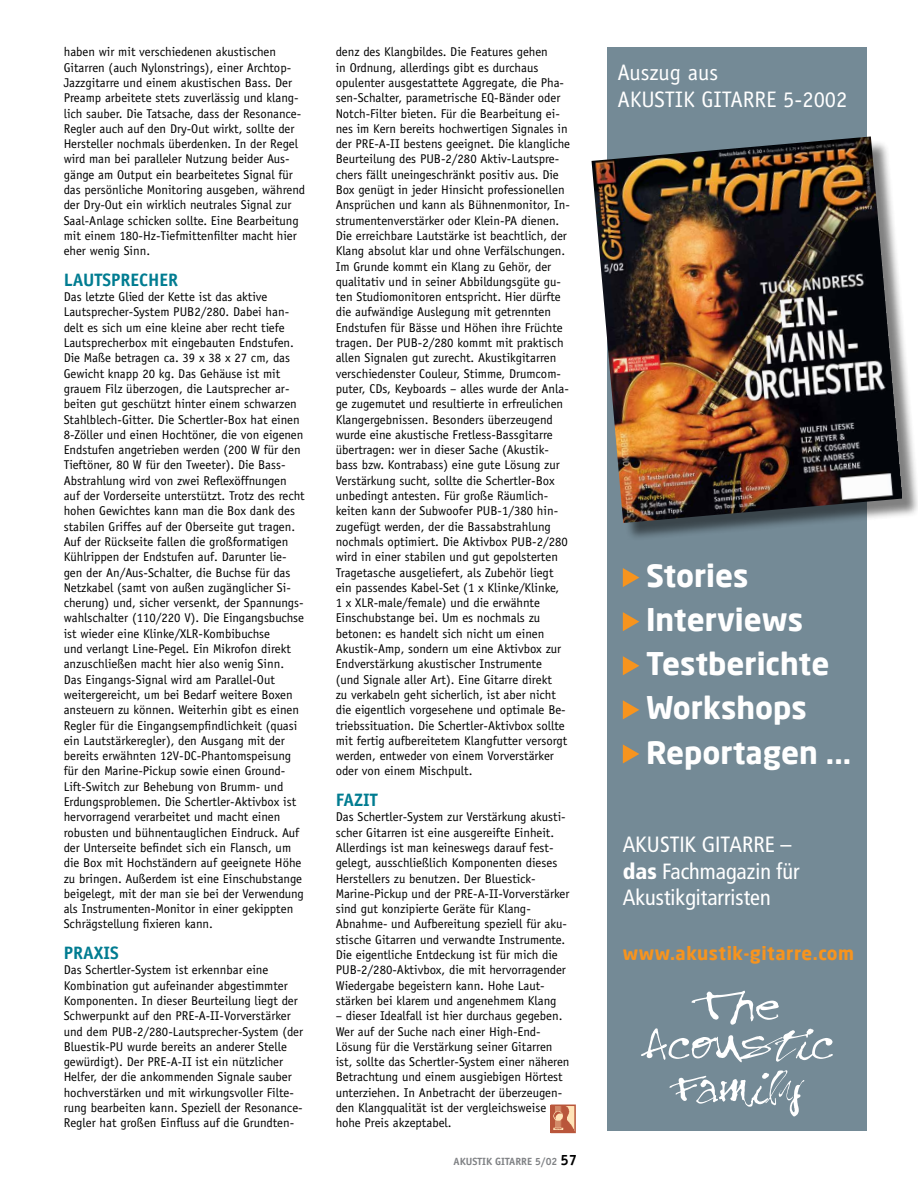
<style>
.page{position:relative;width:918px;height:1188px;background:#fff}
.page>*{position:absolute;margin:0;border:0;box-sizing:border-box;transform-origin:0 0}
.t1{font:700 30.6px/44.1px "Neo Sans";color:#fff}
.t2{font:22.5px/27px "Officina Sans";color:#fff}
.t3{font:condensed 22.05px/26.5px "Frutiger";color:#fff}
.t4{font:700 18.3px "Neo Sans";letter-spacing:.03em;color:#f7941e}
.t5{font:700 18px "Officina Sans";color:#007c91}
.t6{font:12.75px/15.3px "Officina Sans";color:#000}
.t7{font:700 10.5px "Officina Sans";color:#808285}
.s1{font-size:15px;color:#000}
.s2{font-weight:900}
</style>
<div class="page">
<svg style="left:551px;top:1105px;width:25px;height:28px"></svg>
<img style="left:551px;top:1105px;width:23px;height:27px">
<div style="left:608px;top:47px;width:259px;height:1084px;background:#748a96"></div>
<div style="left:594px;top:139px;width:324px;height:402px;background:#000;opacity:.5"></div>
<img style="left:592px;top:136px;width:311px;height:387px">
<svg style="left:623px;top:568px;width:16px;height:19px"></svg>
<svg style="left:623px;top:612px;width:16px;height:19px"></svg>
<svg style="left:623px;top:656px;width:16px;height:19px"></svg>
<svg style="left:623px;top:700px;width:16px;height:19px"></svg>
<svg style="left:623px;top:744px;width:16px;height:20px"></svg>
<svg style="left:641px;top:991px;width:192px;height:71px"></svg>
<svg style="left:669px;top:1070px;width:135px;height:46px"></svg>
<p class="t6" style="left:64px;top:44px;width:243px">haben wir mit verschiedenen akustischen Gitarren (auch Nylonstrings), einer Archtop-Jazzgitarre und einem akustischen Bass. Der Preamp arbeitete stets zuverlässig und klang&shy;lich sauber. Die Tatsache, dass der Resonance-Regler auch auf den Dry-Out wirkt, sollte der Hersteller nochmals überdenken. In der Regel wird man bei paralleler Nutzung beider Aus&shy;gänge am Output ein bearbeitetes Signal für das persönliche Monitoring ausgeben, während der Dry-Out ein wirklich neutrales Signal zur Saal-Anlage schicken sollte. Eine Bearbeitung mit einem 180-H z-Tiefmittenfilter macht hier eher wenig Sinn.</p>
<h3 class="t5" style="left:64px;top:269px;width:20px">LAUTSPRE</h3>
<h3 class="t5" style="left:139px;top:269px;width:30px">CHER</h3>
<p class="t6" style="left:64px;top:289px;width:242px">Das letzte Glied der Kette ist das aktive Lautsprecher-System PUB2/280. Dabei han&shy;delt es sich um eine kleine aber recht tiefe Lautsprecherbox mit eingebauten Endstufen.<br>Die Maße betragen ca. 39 x 38 x 27 cm, das Gewicht knapp 20 kg. Das Gehäuse ist mit grauem Filz überzogen, die Lautsprecher ar&shy;beiten gut geschützt hinter einem schwarzen Stahlblech-Gitter. Die Schertler-Box hat einen 8-Zöller und einen Hochtöner, die von eigenen Endstufen angetrieben werden (200 W für den Tieftöner, 80 W für den Tweeter). Die Bass-Abstrahlung wird von zwei Reflexöffnungen auf der Vorderseite unterstützt. Trotz des recht hohen Gewichtes kann man die Box dank des stabilen Griffes auf der Oberseite gut tragen.<br>Auf der Rückseite fallen die großformatigen Kühlrippen der Endstufen auf. Darunter lie&shy;gen der An/Aus-Schalter, die Buchse für das Netzkabel (samt von außen zugänglicher Si&shy;cherung) und, sicher versenkt, der Spannungs&shy;wahlschalter (110/220 V). Die Eingangsbuchse ist wieder eine Klinke/XLR-Kombibuchse<br>und verlangt Line-Pegel. Ein Mikrofon direkt anzuschließen macht hier also wenig Sinn.<br>Das Eingangs-Signal wird am Parallel-Out weitergereicht, um bei Bedarf weitere Boxen ansteuern zu können. Weiterhin gibt es einen Regler für die Eingangsempfindlichkeit (quasi ein Lautstärkeregler), den Ausgang mit der bereits erwähnten 12V-DC-Phantomspeisung für den Marine-Pickup sowie einen Ground-Lift-Switch zur Behebung von Brumm- und Erdungsproblemen. Die Schertler-Aktivbox ist hervorragend verarbeitet und macht einen robusten und bühnentauglichen Eindruck. Auf der Unterseite befindet sich ein Flansch, um die Box mit Hochständern auf geeignete H öhe zu bringen. Außerdem ist eine Einschubstange beigelegt, mit der man sie bei der Verwendung als Instrumenten-Monitor in einer gekippten Schrägstellung fixieren kann.</p>
<h3 class="t5" style="left:64px;top:942px;width:48px">PRAXIS</h3>
<p class="t6" style="left:64px;top:962px;width:241px">Das Schertler-System ist erkennbar eine Kombination gut aufeinander abgestimmter Komponenten. In dieser Beurteilung liegt der Schwerpunkt auf den PRE-A-II-Vorverstärker und dem PUB-2/280-Lautsprecher-System (der Bluestik-PU wurde bereits an anderer Stelle gewürdigt). Der PRE-A-II ist ein nützlicher Helfer, der die ankommenden Signale sauber hochverstärken und mit wirkungsvoller Filte&shy;rung bearbeiten kann. Speziell der Resonance-Regler hat großen Einfluss auf die Grundten-</p>
<p class="t6" style="left:336px;top:44px;width:236px">denz des Klangbildes. Die Features gehen<br>in Ordnung, allerdings gibt es durchaus opulenter ausgestattete Aggregate, die Pha&shy;sen-Schalter, parametrische EQ-Bänder oder Notch-Filter bieten. Für die Bearbeitung ei&shy;nes im Kern bereits hochwertigen Signales in der PRE-A-II bestens geeignet. Die klangliche Beurteilung des PUB-2/280 Aktiv-Lautspre&shy;chers fällt uneingeschränkt positiv aus. Die Box genügt in jeder Hinsicht professionellen Ansprüchen und kann als Bühnenmonitor, In&shy;strumentenverstärker oder Klein-PA dienen.<br>Die erreichbare Lautstärke ist beachtlich, der Klang absolut klar und ohne Verfälschungen.<br>Im Grunde kommt ein Klang zu Gehör, der qualitativ und in seiner Abbildungsgüte gu&shy;ten Studiomonitoren entspricht. Hier dürfte die aufwändige Auslegung mit getrennten Endstufen für Bässe und H öhen ihre Früchte tragen. Der PUB-2/280 kommt mit praktisch allen Signalen gut zurecht. Akustikgitarren verschiedenster Couleur, Stimme, Drumcom&shy;puter, CDs, Keyboards – alles wurde der Anla&shy;ge zugemutet und resultierte in erfreulichen Klangergebnissen. Besonders überzeugend wurde eine akustische Fretless-Bassgitarre übertragen: wer in dieser Sache (Akustik&shy;bass bzw. Kontrabass) eine gute Lösung zur Verstärkung sucht, sollte die Schertler-Box unbedingt antesten. Für große Räumlich&shy;keiten kann der Subwoofer PUB-1/380 hin&shy;zugefügt werden, der die Bassabstrahlung nochmals optimiert. Die Aktivbox PUB-2/280 wird in einer stabilen und gut gepolsterten Tragetasche ausgeliefert, als Zubehör liegt ein passendes Kabel-Set (1 x Klinke/Klinke,<br>1 x XLR-male/female) und die erwähnte Einschubstange bei. Um es nochmals zu betonen: es handelt sich nicht um einen Akustik-Amp, sondern um eine Aktivbox zur Endverstärkung akustischer Instrumente<br>(und Signale aller Art). Eine Gitarre direkt<br>zu verkabeln geht sicherlich, ist aber nicht die eigentlich vorgesehene und optimale Be&shy;triebssituation. Die Schertler-Aktivbox sollte mit fertig aufbereitetem Klangfutter versorgt werden, entweder von einem Vorverstärker oder von einem Mischpult.</p>
<h3 class="t5" style="left:336px;top:789px;width:36px">FAZIT</h3>
<p class="t6" style="left:336px;top:809px;width:235px">Das Schertler-System zur Verstärkung akusti&shy;scher Gitarren ist eine ausgereifte Einheit.<br>Allerdings ist man keineswegs darauf fest&shy;gelegt, ausschließlich Komponenten dieses Herstellers zu benutzen. Der Bluestick-Marine-Pickup und der PRE-A-II-Vorverstärker sind gut konzipierte Geräte für Klang-Abnahme- und Aufbereitung speziell für aku&shy;stische Gitarren und verwandte Instrumente.<br>Die eigentliche Entdeckung ist für mich die PUB-2/280-Aktivbox, die mit hervorragender Wiedergabe begeistern kann. H ohe Laut&shy;stärken bei klarem und angenehmem Klang</p>
<p class="t6" style="left:336px;top:1008px;width:235px">– dieser Idealfall ist hier durchaus gegeben.<br>Wer auf der Suche nach einer High-End-Lösung für die Verstärkung seiner Gitarren ist, sollte das Schertler-System einer näheren Betrachtung und einem ausgiebigen H örtest unterziehen. In Anbetracht der überzeugen&shy;den Klangqualität ist der vergleichsweise hohe Preis akzeptabel.</p>
<p class="t7" style="left:454px;top:1155px;width:125px">AKUSTIK GITARRE 5/02 <span class="s1">57</span></p>
<h2 class="t2" style="left:617px;top:59px;width:232px">Auszug aus<br>AKUSTIK GITARRE 5-2002</h2>
<h1 class="t1" style="left:646px;top:553px;width:207px">Stories<br>Interviews<br>Testberichte<br>Workshops<br>Reportagen ...</h1>
<h3 class="t3" style="left:623px;top:832px;width:178px">AKUSTIK GITARRE – <span class="s2">das</span> Fachmagazin für<br>Akustikgitarristen</h3>
<h3 class="t4" style="left:623px;top:941px;width:233px">www.akustik-gitarre.com</h3>
</div>
